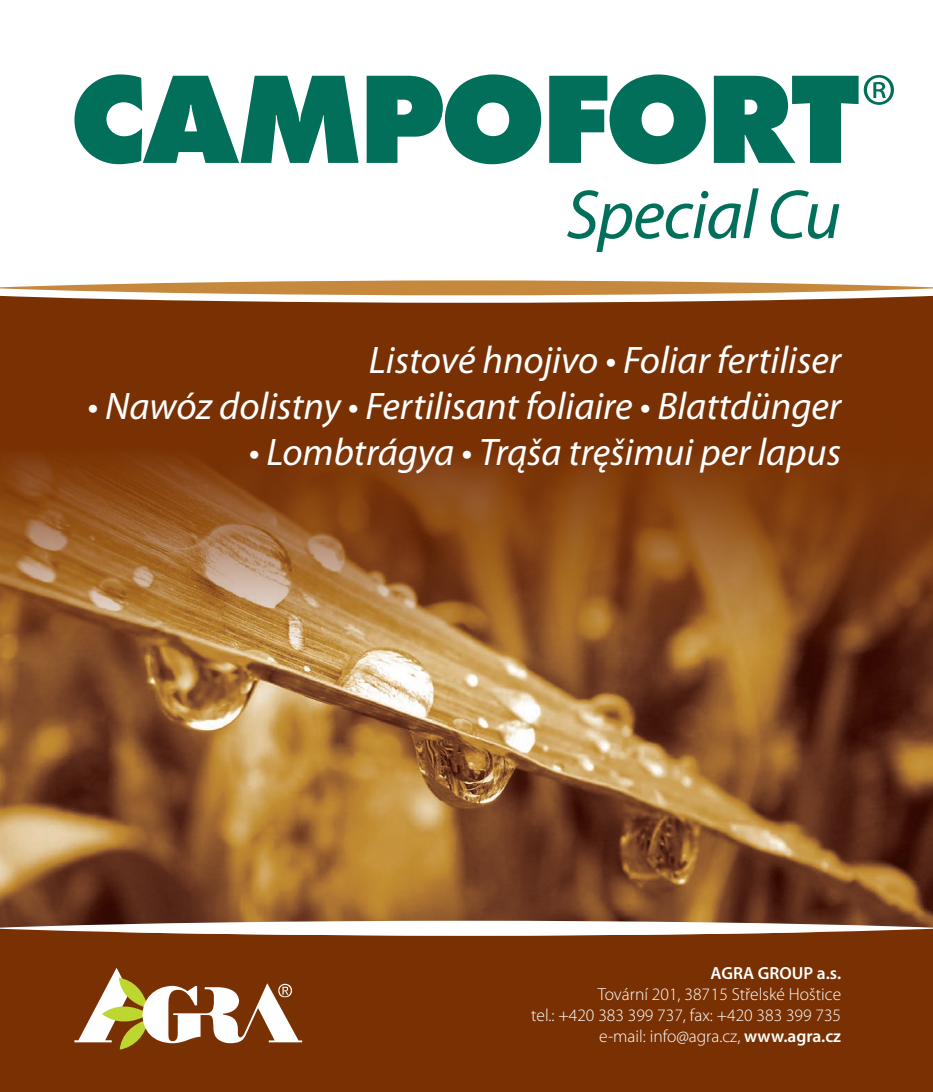
<style>
.page{position:relative;width:933px;height:1092px;background:#fff}
.page>*{position:absolute;margin:0;border:0;box-sizing:border-box;transform-origin:0 0}
.t1{font:italic 70px "Myriad Pro";letter-spacing:-.02em;color:#016f5a}
.t2{font:italic 38.5px "Myriad Pro";color:#fff}
.t3{font:300 17.5px/21px "Myriad Pro";color:#fff;text-align:right}
.t4{font:600 17.5px "Myriad Pro";color:#fff}
.s1{font-weight:600}
</style>
<div class="page">
<svg style="left:0;top:295px;width:933px;height:75px;background:#824015"></svg>
<img style="left:0;top:370px;width:933px;height:550px">
<div style="left:0;top:935px;width:933px;height:156px;background:#793103"></div>
<svg style="left:0;top:280px;width:933px;height:15px"></svg>
<svg style="left:0;top:920px;width:933px;height:15px"></svg>
<svg style="left:74px;top:967px;width:228px;height:82px"></svg>
<svg style="left:74px;top:74px;width:820px;height:90px;fill:#016f5a"></svg>
<h1 class="t1" style="left:566px;top:171px;width:276px">Special Cu</h1>
<p class="t2" style="left:369px;top:336px;width:474px">Listové hnojivo • Foliar fertiliser</p>
<p class="t2" style="left:87px;top:382px;width:755px">• Nawóz dolistny • Fertilisant foliaire • Blattdünger</p>
<p class="t2" style="left:249px;top:428px;width:594px">• Lombtrágya • Trąša tręšimui per lapus</p>
<p class="t4" style="left:710px;top:962px;width:132px">AGRA GROUP a.s.</p>
<p class="t3" style="left:531px;top:984px;width:311px">Tovární 201, 38715 Střelské Hoštice<br>tel.: +420 383 399 737, fax: +420 383 399 735 e-mail: info@agra.cz, <span class="s1">www.agra.cz</span></p>
</div>
